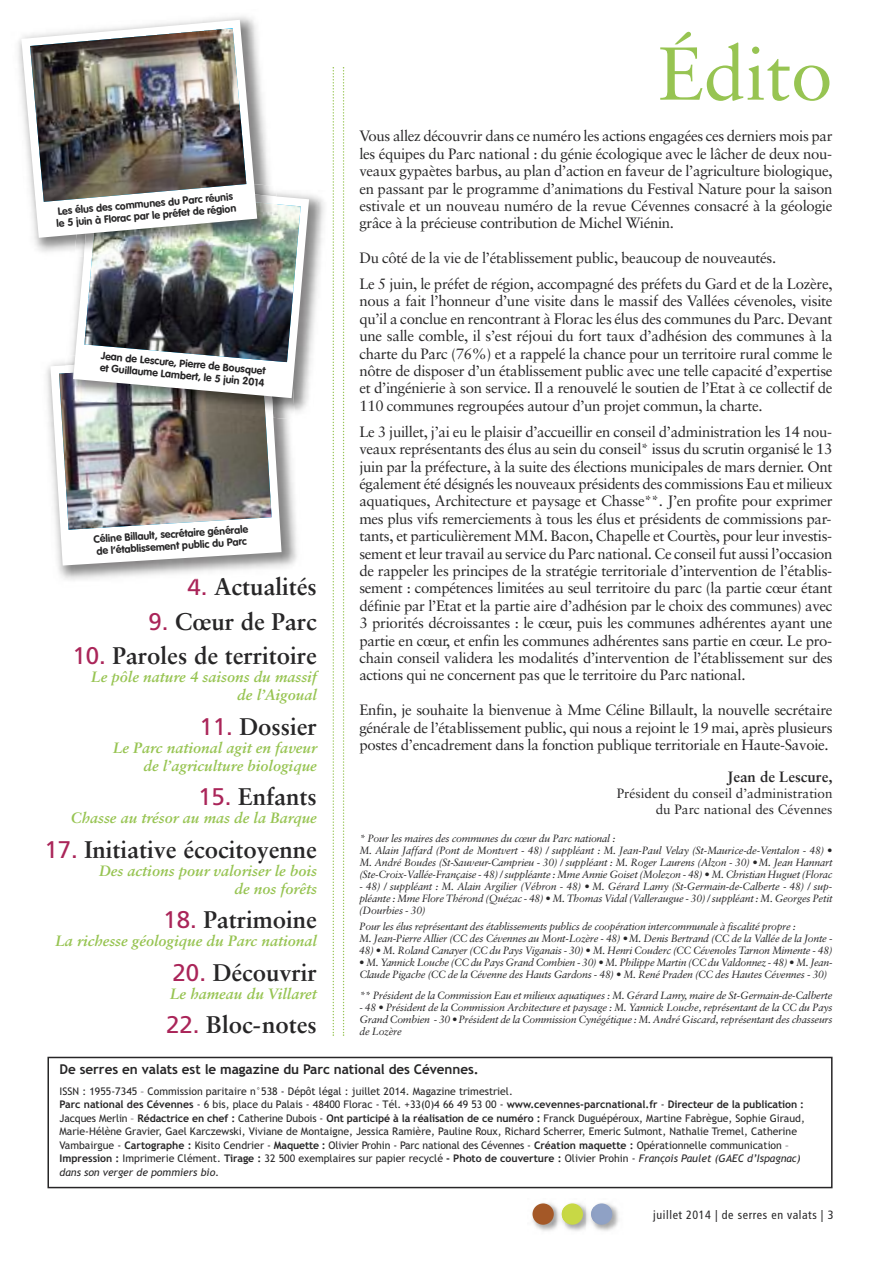
<style>
.page{position:relative;width:893px;height:1263px;background:#fff}
.page>*{position:absolute;margin:0;border:0;box-sizing:border-box;transform-origin:0 0}
.t1{font:75px "Sabon";color:#97c452}
.t2{font:700 24.15px "Sabon";color:#272627}
.t3{font:15px/17.4px "Sabon";letter-spacing:-.02em;color:#272627;text-align:justify}
.t4{font:italic 700 15px/18px "Sabon";color:#97c452;text-align:right}
.t5{font:700 15px "Sabon";color:#272627}
.t6{font:13.5px/15.8px "Sabon";color:#272627;text-align:right}
.t7{font:700 13.5px "Trebuchet MS";letter-spacing:-.005em;color:#272627}
.t8{font:condensed 12px "Frutiger LT Std";letter-spacing:.05em;color:#272627}
.t9{font:italic 10.5px/12px "Sabon";letter-spacing:-.025em;color:#272627}
.t10{font:10.5px/13.5px "Trebuchet MS";color:#272627}
.t11{font:700 10.5px/12px "VAG Rounded";color:#272627}
.s1{font-family:"Frutiger";font-weight:400;color:#aa2559}
.s2{font-size:13.5px}
.s3{font-weight:700}
.s4{font-style:italic}
</style>
<div class="page">
<img style="left:594px;top:1203px;width:25px;height:28px">
<div style="left:591px;top:1203px;width:21px;height:22px;background:#8fa1c5;border-radius:50%"></div>
<img style="left:565px;top:1203px;width:29px;height:28px">
<img style="left:591px;top:1206px;width:3px;height:15px">
<div style="left:562px;top:1203px;width:21px;height:22px;background:#c8d845;border-radius:50%"></div>
<img style="left:532px;top:1203px;width:33px;height:28px">
<img style="left:562px;top:1206px;width:3px;height:16px">
<div style="left:532px;top:1203px;width:22px;height:22px;background:#a45827;border-radius:50%"></div>
<div style="left:47px;top:1057px;width:785px;height:131px;border:2px solid #272627"></div>
<svg style="left:333px;top:67px;width:1px;height:969px"></svg>
<svg style="left:343px;top:67px;width:1px;height:969px"></svg>
<img style="left:58px;top:530px;width:239px;height:50px">
<svg style="left:56px;top:530px;width:226px;height:35px"></svg>
<img style="left:301px;top:195px;width:24px;height:216px">
<svg style="left:301px;top:194px;width:8px;height:204px"></svg>
<svg style="left:21px;top:20px;width:235px;height:165px"></svg>
<img style="left:30px;top:28px;width:271px;height:502px">
<img style="left:30px;top:29px;width:216px;height:172px">
<p class="t11" style="left:55px;top:206px;width:182px;rotate:-5deg">Les élus des communes du Parc réunis le 5 juin à Florac par le préfet de région</p>
<p class="t11" style="left:101px;top:351px;width:167px;rotate:5deg">Jean de Lescure, Pierre de Bousquet et Guillaume Lambert, le 5 juin 2014</p>
<p class="t11" style="left:93px;top:534px;width:156px;rotate:-4deg">Céline Billault, secrétaire générale de l’établissement public du Parc</p>
<h2 class="t2" style="left:187px;top:577px;width:131px"><span class="s1">4.</span> Actualités</h2>
<h2 class="t2" style="left:149px;top:611px;width:170px"><span class="s1">9.</span> Cœur de Parc</h2>
<h2 class="t2" style="left:72px;top:646px;width:246px"><span class="s1">10.</span> Paroles de territoire</h2>
<p class="t4" style="left:91px;top:669px;width:227px">Le pôle nature 4 saisons du massif de l’Aigoual</p>
<h2 class="t2" style="left:199px;top:716px;width:119px"><span class="s1">11.</span> Dossier</h2>
<p class="t4" style="left:113px;top:740px;width:205px">Le Parc national agit en faveur de l’agriculture biologique</p>
<h2 class="t2" style="left:198px;top:787px;width:120px"><span class="s1">15.</span> Enfants</h2>
<p class="t4" style="left:71px;top:810px;width:248px">Chasse au trésor au mas de la Barque</p>
<h2 class="t2" style="left:44px;top:839px;width:274px"><span class="s1">17.</span> Initiative écocitoyenne</h2>
<p class="t4" style="left:99px;top:863px;width:219px">Des actions pour valoriser le bois de nos forêts</p>
<h2 class="t2" style="left:163px;top:910px;width:155px"><span class="s1">18.</span> Patrimoine</h2>
<p class="t4" style="left:56px;top:933px;width:263px">La richesse géologique du Parc national</p>
<h2 class="t2" style="left:173px;top:962px;width:146px"><span class="s1">20.</span> Découvrir</h2>
<p class="t4" style="left:170px;top:986px;width:148px">Le hameau du Villaret</p>
<h2 class="t2" style="left:166px;top:1015px;width:152px"><span class="s1">22.</span> Bloc-notes</h2>
<h1 class="t1" style="left:658px;top:42px;width:176px">Édito</h1>
<p class="t3" style="left:359px;top:129px;width:475px">Vous allez découvrir dans ce numéro les actions engagées ces derniers mois par les équipes du Parc national : du génie écologique avec le lâcher de deux nou&shy;veaux gypaètes barbus, au plan d’action en faveur de l’agriculture biologique, en passant par le programme d’animations du Festival Nature pour la saison estivale et un nouveau numéro de la revue Cévennes consacré à la géologie grâce à la précieuse contribution de Michel Wiénin.</p>
<p class="t3" style="left:359px;top:246px;width:475px;line-height:26px">Du côté de la vie de l’établissement public, beaucoup de nouveautés.<br>Le 5 juin, le préfet de région, accompagné des préfets du Gard et de la Lozère,</p>
<p class="t3" style="left:359px;top:294px;width:475px">nous a fait l’honneur d’une visite dans le massif des Vallées cévenoles, visite qu’il a conclue en rencontrant à Florac les élus des communes du Parc. Devant une salle comble, il s’est réjoui du fort taux d’adhésion des communes à la charte du Parc (76%) et a rappelé la chance pour un territoire rural comme le nôtre de disposer d’un établissement public avec une telle capacité d’expertise et d’ingénierie à son service. Il a renouvelé le soutien de l’Etat à ce collectif de 110 communes regroupées autour d’un projet commun, la charte.</p>
<p class="t3" style="left:359px;top:424px;width:475px">Le 3 juillet, j’ai eu le plaisir d’accueillir en conseil d’administration les 14 nou&shy;veaux représentants des élus au sein du conseil<span class="s2">*</span> issus du scrutin organisé le 13 juin par la préfecture, à la suite des élections municipales de mars dernier. Ont également été désignés les nouveaux présidents des commissions Eau et milieux aquatiques, Architecture et paysage et Chasse<span class="s2">**</span>. J’en profite pour exprimer mes plus vifs remerciements à tous les élus et présidents de commissions par&shy;tants, et particulièrement MM. Bacon, Chapelle et Courtès, pour leur investis&shy;sement et leur travail au service du Parc national. Ce conseil fut aussi l’occasion de rappeler les principes de la stratégie territoriale d’intervention de l’établis&shy;sement : compétences limitées au seul territoire du parc (la partie cœur étant définie par l’Etat et la partie aire d’adhésion par le choix des communes) avec 3 priorités décroissantes : le cœur, puis les communes adhérentes ayant une partie en cœur, et enfin les communes adhérentes sans partie en cœur. Le pro&shy;chain conseil validera les modalités d’intervention de l’établissement sur des actions qui ne concernent pas que le territoire du Parc national.</p>
<p class="t3" style="left:359px;top:702px;width:475px">Enfin, je souhaite la bienvenue à Mme Céline Billault, la nouvelle secrétaire générale de l’établissement public, qui nous a rejoint le 19 mai, après plusieurs postes d’encadrement dans la fonction publique territoriale en Haute-Savoie.</p>
<p class="t5" style="left:728px;top:770px;width:106px">Jean de Lescure,</p>
<p class="t6" style="left:617px;top:786px;width:217px">Président du conseil d’administration du Parc national des Cévennes</p>
<p class="t9" style="left:359px;top:833px;width:475px">* Pour les maires des communes du cœur du Parc national :<br>M. Alain Jaffard (Pont de Montvert - 48) / suppléant : M. Jean-Paul Velay (St-Maurice-de-Ventalon - 48) • M. André Boudes (St-Sauveur-Camprieu - 30) / suppléant : M. Roger Laurens (Alzon - 30) •M. Jean Hannart (Ste-Croix-Vallée-Française - 48) / suppléante : Mme Annie Goiset (Molezon - 48) • M. Christian Huguet (Florac</p>
<p class="t9" style="left:359px;top:881px;width:475px;text-align:justify">- 48) / suppléant : M. Alain Argilier (Vébron - 48) • M. Gérard Lamy (St-Germain-de-Calberte - 48) / sup&shy;pléante : Mme Flore Thérond (Quézac - 48) • M. Thomas Vidal (Valleraugue - 30) / suppléant : M. Georges Petit (Dourbies - 30)</p>
<p class="t9" style="left:359px;top:921px;width:475px">Pour les élus représentant des établissements publics de coopération intercommunale à fiscalité propre :<br>M. Jean-Pierre Allier (CC des Cévennes au Mont-Lozère - 48) •M. Denis Bertrand (CC de la Vallée de la Jonte -</p>
<p class="t9" style="left:359px;top:945px;width:475px">48) • M. Roland Canayer (CC du Pays Viganais - 30) • M. Henri Couderc (CC Cévenoles Tarnon Mimente - 48)</p>
<p class="t9" style="left:359px;top:957px;width:475px">• M. Yannick Louche (CC du Pays Grand Combien - 30) • M. Philippe Martin (CC du Valdonnez - 48) • M. Jean-<br>Claude Pigache (CC de la Cévenne des Hauts Gardons - 48) • M. René Praden (CC des Hautes Cévennes - 30)</p>
<p class="t9" style="left:359px;top:990px;width:475px">** Président de la Commission Eau et milieux aquatiques : M. Gérard Lamy, maire de St-Germain-de-Calberte</p>
<p class="t9" style="left:359px;top:1002px;width:475px;text-align:justify">- 48 • Président de la Commission Architecture et paysage : M. Yannick Louche, représentant de la CC du Pays Grand Combien - 30 •Président de la Commission Cynégétique : M. André Giscard, représentant des chasseurs de Lozère</p>
<p class="t7" style="left:60px;top:1062px;width:421px">De serres en valats est le magazine du Parc national des Cévennes.</p>
<p class="t10" style="left:60px;top:1084px;width:747px">ISSN : 1955-7345 – Commission paritaire n°538 - Dépôt légal : juillet 2014. Magazine trimestriel.<br><span class="s3">Parc national des Cévennes</span> - 6 bis, place du Palais - 48400 Florac - Tél. +33(0)4 66 49 53 00 - <span class="s3">www.cevennes-parcnational.fr</span> - <span class="s3">Directeur de la publication :<br></span>Jacques Merlin – <span class="s3">Rédactrice en chef :</span> Catherine Dubois - <span class="s3">Ont participé à la réalisation de ce numéro :</span> Franck Duguépéroux, Martine Fabrègue, Sophie Giraud, Marie-Hélène Gravier, Gael Karczewski, Viviane de Montaigne, Jessica Ramière, Pauline Roux, Richard Scherrer, Emeric Sulmont, Nathalie Tremel, Catherine Vambairgue - <span class="s3">Cartographe :</span> Kisito Cendrier - <span class="s3">Maquette :</span> Olivier Prohin - Parc national des Cévennes - <span class="s3">Création maquette :</span> Opérationnelle communication – <span class="s3">Impression :</span> Imprimerie Clément. <span class="s3">Tirage :</span> 32 500 exemplaires sur papier recyclé <span class="s3">- Photo de couverture :</span> Olivier Prohin - <span class="s4">François Paulet (GAEC d’Ispagnac) dans son verger de pommiers bio.</span></p>
<p class="t8" style="left:653px;top:1210px;width:182px">juillet 2014 | de serres en valats | 3</p>
</div>
